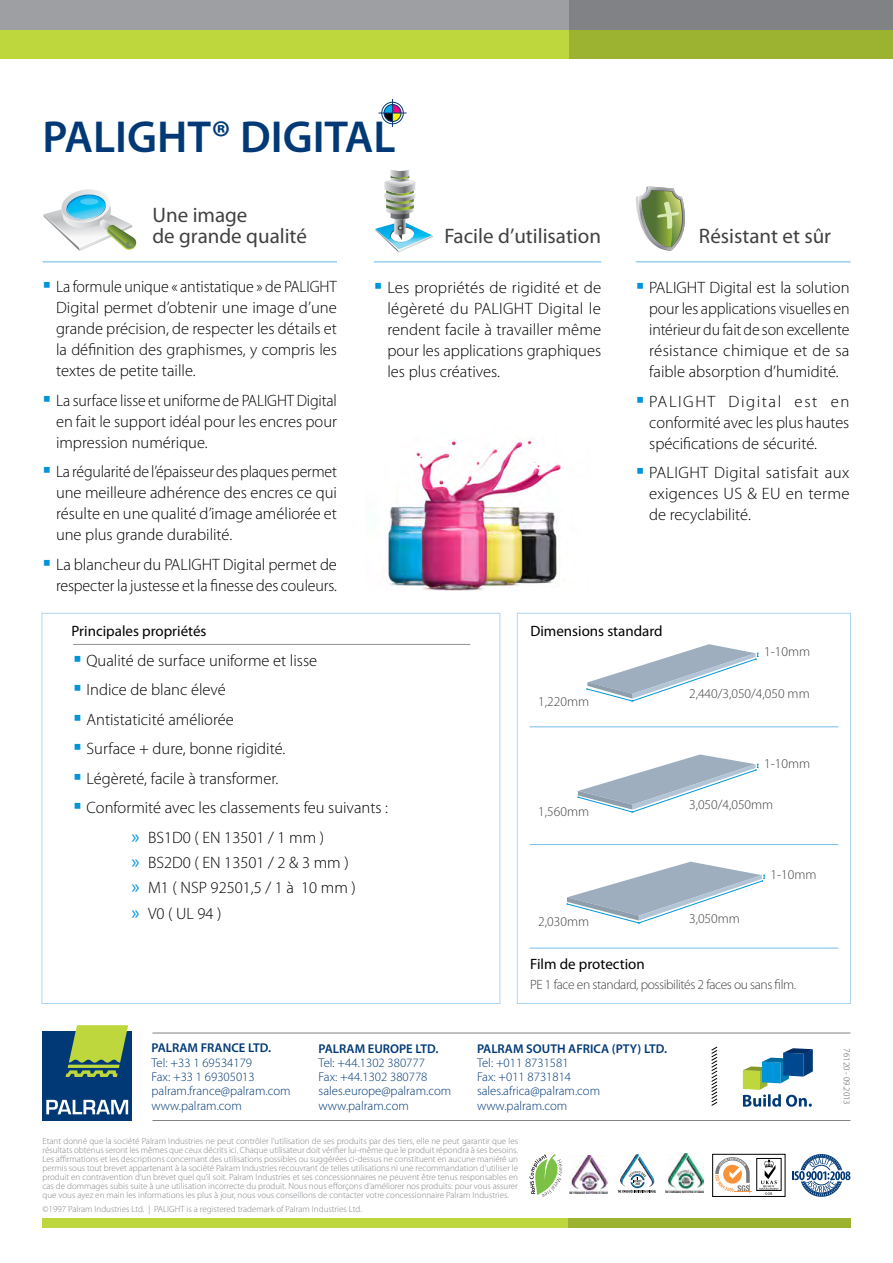
<style>
.page{position:relative;width:893px;height:1263px;background:#fff}
.page>*{position:absolute;margin:0;border:0;box-sizing:border-box;transform-origin:0 0}
.t1{font:600 45px "Myriad Pro";color:#003976}
.t2{font:21px/21px "Myriad Pro";color:#414042}
.t3{font:19.5px "Myriad Pro";color:#0095da}
.t4{font:300 16.5px/21px "Myriad Pro";color:#000;text-align:justify}
.t5{font:300 16.5px/21px "Myriad Pro";color:#000;text-align:justify;scale:.96 1}
.t6{font:300 16.5px "Myriad Pro";letter-spacing:.095em;color:#000}
.t7{font:15px "Myriad Pro";color:#000}
.t8{font:300 13.5px "Myriad Pro";color:#414042}
.t9{font:300 13.5px "Myriad Pro";letter-spacing:-.03em;color:#414042}
.t10{font:300 12.75px/14.2px "Myriad Pro";color:#003976}
.t11{font:600 12.75px "Myriad Pro";color:#003976}
.t12{font:300 9px/9px "Myriad Pro";color:#808285;text-align:justify}
.t13{font:300 9px "Myriad Pro";color:#58595b}
</style>
<div class="page">
<div style="left:568px;top:29px;width:325px;height:30px;background:#9cb332"></div>
<div style="left:568px;top:0;width:325px;height:29px;background:#808285"></div>
<div style="left:0;top:29px;width:568px;height:30px;background:#bed73d"></div>
<div style="left:0;top:0;width:568px;height:29px;background:#9d9fa2"></div>
<div style="left:568px;top:1218px;width:282px;height:10px;background:#9cb332"></div>
<div style="left:43px;top:1218px;width:525px;height:10px;background:#bed73d"></div>
<div style="left:43px;top:1031px;width:89px;height:90px;background:#003976"></div>
<svg style="left:46px;top:1100px;width:82px;height:14px"></svg>
<svg style="left:66px;top:1025px;width:62px;height:52px"></svg>
<hr style="left:152px;top:1120px;width:698px;height:1px;background:#808285">
<hr style="left:152px;top:1033px;width:698px;height:1px;background:#808285">
<svg style="left:711px;top:1046px;width:7px;height:60px"></svg>
<svg style="left:529px;top:1154px;width:33px;height:43px"></svg>
<div style="left:566px;top:1154px;width:43px;height:43px;background:linear-gradient(to right,#fff,#fff)"></div>
<img style="left:570px;top:1155px;width:38px;height:38px">
<img style="left:625px;top:1154px;width:24px;height:17px">
<svg style="left:618px;top:1171px;width:38px;height:22px"></svg>
<svg style="left:665px;top:1176px;width:39px;height:17px"></svg>
<img style="left:665px;top:1154px;width:38px;height:38px">
<svg style="left:759px;top:1160px;width:20px;height:35px"></svg>
<div style="left:756px;top:1158px;width:25px;height:33px;border:1px solid #000"></div>
<svg style="left:715px;top:1157px;width:37px;height:36px"></svg>
<div style="left:712px;top:1154px;width:73px;height:43px;border:1px solid #000"></div>
<svg style="left:792px;top:1154px;width:58px;height:43px"></svg>
<svg style="left:743px;top:1048px;width:70px;height:59px"></svg>
<img style="left:383px;top:438px;width:179px;height:152px">
<svg style="left:379px;top:99px;width:28px;height:28px"></svg>
<hr style="left:636px;top:261px;width:214px;height:1px;background:#75bee9">
<svg style="left:636px;top:186px;width:49px;height:65px"></svg>
<hr style="left:374px;top:261px;width:227px;height:1px;background:#75bee9">
<svg style="left:375px;top:170px;width:58px;height:83px"></svg>
<hr style="left:43px;top:261px;width:294px;height:1px;background:#75bee9">
<div style="left:517px;top:613px;width:334px;height:391px;background:#fff;border:1px solid #acd4f1"></div>
<svg style="left:586px;top:644px;width:173px;height:58px"></svg>
<svg style="left:577px;top:754px;width:182px;height:59px"></svg>
<svg style="left:567px;top:862px;width:198px;height:62px"></svg>
<hr style="left:530px;top:948px;width:308px;height:1px;background:#75bee9">
<hr style="left:530px;top:844px;width:308px;height:1px;background:#75bee9">
<hr style="left:530px;top:726px;width:308px;height:1px;background:#75bee9">
<div style="left:42px;top:613px;width:458px;height:391px;background:#fff;border:1px solid #acd4f1"></div>
<hr style="left:73px;top:644px;width:397px;height:1px;background:#939598">
<svg style="left:43px;top:189px;width:94px;height:62px"></svg>
<svg style="left:80px;top:198px;width:19px;height:7px"></svg>
<h1 class="t1" style="left:43px;top:112px;width:355px">PALIGHT® DIGITAL</h1>
<h2 class="t2" style="left:152px;top:205px;width:156px">Une image<br>de grande qualité</h2>
<h2 class="t2" style="left:444px;top:226px;width:158px">Facile ’d utilisation</h2>
<h3 class="t4" style="left:56px;top:276px;width:282px">La formule unique « antistatique » de PALIGHT Digital permet ’dobtenir une image ’d une grande précision, de respecter les détails et la définition des graphismes y, compris les textes de petite taille.</h3>
<h3 class="t5" style="left:56px;top:390px;width:294px">La surface lisse et uniforme de PALIGHT Digital en fait le support idéal pour les encres pour impression numérique.</h3>
<h3 class="t5" style="left:56px;top:461px;width:294px">La régularitéde ’lépaisseurdesplaquespermet une meilleure adhérence des encres ce qui résulte en une qualité ’dimage améliorée et une plus grande durabilité.</h3>
<h3 class="t4" style="left:56px;top:554px;width:283px">La blancheur du PALIGHT Digital permet de respecter la justesse et la finesse des couleurs.</h3>
<h3 class="t4" style="left:387px;top:278px;width:215px">Les propriétés de rigidité et de légèreté du PALIGHT Digital le rendent facile à travailler même pour les applications graphiques les plus créatives.</h3>
<h2 class="t2" style="left:699px;top:226px;width:134px">Résistant et sûr</h2>
<h3 class="t4" style="left:649px;top:278px;width:202px">PALIGHT Digital est la solution pour les applications visuelles en intérieurdufaitdesonexcellente résistance chimique et de sa faible absorption ’d humidité.</h3>
<h3 class="t4" style="left:831px;top:391px;width:20px">en</h3>
<h3 class="t6" style="left:729px;top:392px;width:54px">Digital</h3>
<h3 class="t4" style="left:649px;top:391px;width:202px;text-align:left">PALIGHT<br>conformité avec les plus hautes spécifications de sécurité.</h3>
<h3 class="t4" style="left:649px;top:463px;width:202px">PALIGHT Digital satisfait aux exigences US &amp; EU en terme de recyclabilité.</h3>
<h3 class="t4" style="left:795px;top:391px;width:24px">est</h3>
<h3 class="t7" style="left:71px;top:622px;width:137px">Principales propriétés</h3>
<h3 class="t4" style="left:87px;top:650px;width:232px">Qualité de surface uniforme et lisse</h3>
<h3 class="t4" style="left:87px;top:679px;width:141px">Indice de blanc élevé</h3>
<h3 class="t4" style="left:87px;top:709px;width:149px">Antistaticité améliorée</h3>
<h3 class="t4" style="left:87px;top:738px;width:200px">Surface + dure, bonne rigidité.</h3>
<h3 class="t4" style="left:87px;top:768px;width:193px">Légèreté, facile à transformer.</h3>
<h3 class="t4" style="left:87px;top:797px;width:303px">Conformité avec les classements feu suivants :</h3>
<h3 class="t4" style="left:148px;top:827px;width:178px">BS D1 0 ( EN 13501 1/ mm (</h3>
<h3 class="t3" style="left:132px;top:825px;width:10px">»</h3>
<h3 class="t3" style="left:132px;top:851px;width:10px">»</h3>
<h3 class="t4" style="left:148px;top:852px;width:202px">BS D2 0 ( EN 13501 2/ &amp; 3 mm (</h3>
<h3 class="t3" style="left:132px;top:876px;width:10px">»</h3>
<h3 class="t4" style="left:148px;top:877px;width:209px">M1 ( NSP 92501,5 à1/ 10 mm (</h3>
<h3 class="t3" style="left:132px;top:901px;width:10px">»</h3>
<h3 class="t4" style="left:148px;top:903px;width:75px">0V (UL94(</h3>
<h3 class="t11" style="left:152px;top:1041px;width:121px">PALRAM FRANCE LTD.</h3>
<h3 class="t10" style="left:152px;top:1055px;width:141px">Tel: +33 1 69534179<br>Fax: +33 1 69305013 palram.france@palram.com www.palram.com</h3>
<h3 class="t11" style="left:319px;top:1041px;width:121px">PALRAM EUROPE LTD.</h3>
<h3 class="t10" style="left:319px;top:1055px;width:134px">Tel: +44.1302 380777<br>Fax: +44.1302 380778 sales.europe@palram.com www.palram.com</h3>
<h3 class="t7" style="left:530px;top:622px;width:134px">Dimensions standard</h3>
<h3 class="t8" style="left:538px;top:694px;width:52px">1,220mm</h3>
<h3 class="t8" style="left:538px;top:804px;width:52px">1,560mm</h3>
<h3 class="t8" style="left:538px;top:914px;width:52px">2,030mm</h3>
<h3 class="t8" style="left:764px;top:644px;width:47px">1-10mm</h3>
<h3 class="t8" style="left:689px;top:686px;width:122px">2,440/3,050/4,050 mm</h3>
<h3 class="t8" style="left:764px;top:756px;width:47px">1-10mm</h3>
<h3 class="t8" style="left:689px;top:797px;width:86px">3,050/4,050mm</h3>
<h3 class="t8" style="left:689px;top:911px;width:52px">3,050mm</h3>
<h3 class="t8" style="left:771px;top:867px;width:47px">1-10mm</h3>
<h3 class="t7" style="left:530px;top:956px;width:116px">Film de protection</h3>
<h3 class="t9" style="left:530px;top:977px;width:267px">PE 1 face en standard, possibilités 2 faces ou sans film.</h3>
<h3 class="t11" style="left:477px;top:1041px;width:192px">PALRAM SOUTH AFRICA (PTY) LTD.</h3>
<h3 class="t10" style="left:477px;top:1055px;width:125px">Tel: +011 8731581<br>Fax: +011 8731814 sales.africa@palram.com www.palram.com</h3>
<p class="t12" style="left:43px;top:1136px;width:477px">Etant donné que la société Palram Industries ne peut contrôler ’l utilisation de ses produits par des tiers, elle ne peut garantir que les résultats obtenus seront les mêmes que ceux décrits ici. Chaque utilisateur doit vérifier lui-même que le produit répondra à ses besoins.<br>Les affirmations et les descriptions concernant des utilisations possibles ou suggérées ci-dessus ne constituent en aucune maniéré un permis sous tout brevet appartenant laà société Palram Industries recouvrant de telles utilisations ni une recommandation ’d utiliser le produit en contravention ’d un brevet quel qui l’ soit. Palram Industries et ses concessionnaires ne peuvent être tenus responsables en cas de dommages subis suite à une utilisation incorrecte du produit. Nous nous efforçons ’d améliorer nos produits: pour vous assurer que vous ayez en main les informations les plus à jour, nous vous conseillons de contacter votre concessionnaire Palram Industries.</p>
<p class="t12" style="left:43px;top:1204px;width:321px">©1997 Palram Industries Ltd. | PALIGHT ais registered trademark of Palram Industries Ltd.</p>
<p class="t13" style="left:852px;top:1048px;width:58px;rotate:90deg">76120 - 09.2013</p>
</div>
